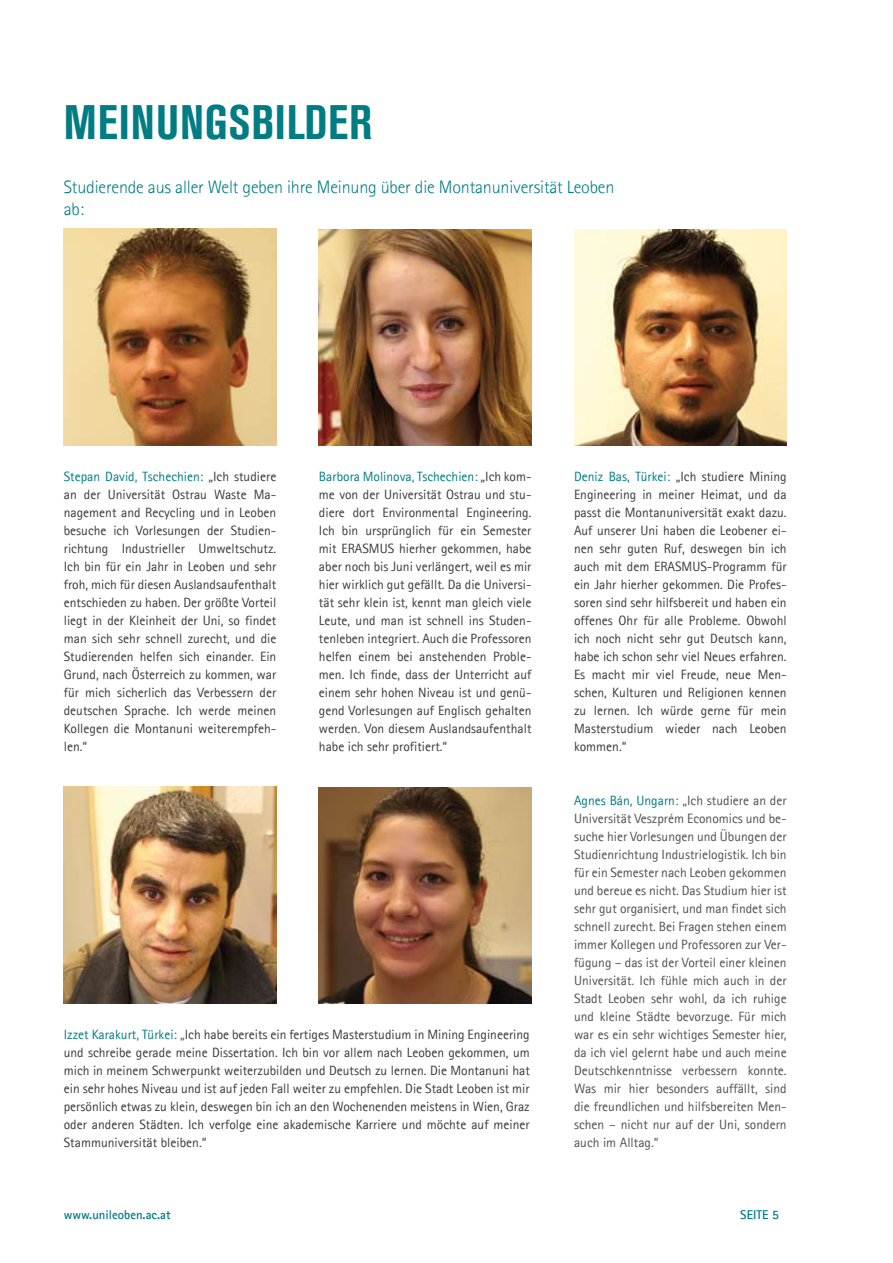
<style>
.page{position:relative;width:893px;height:1263px;background:#fff}
.page>*{position:absolute;margin:0;border:0;box-sizing:border-box;transform-origin:0 0}
.t1{font:700 condensed 48px "Akzidenz Grotesk BE";letter-spacing:.015em;color:#007c83}
.t2{font:300 18px/21.6px "Agfa Rotis Sans Serif";letter-spacing:-.01em;color:#007c83}
.t3{font:13.5px/18px "Agfa Rotis Sans Serif";color:#3b3a3d;text-align:justify}
.t4{font:13.5px/18px "Agfa Rotis Sans Serif";color:#515153;text-align:justify}
.t5{font:700 12.75px "Agfa Rotis Sans Serif";color:#007c83}
.s1{color:#007c83}
.s2{color:#515153}
.s3{color:#3b3a3d}
</style>
<div class="page">
<img style="left:64px;top:229px;width:212px;height:216px">
<img style="left:319px;top:229px;width:212px;height:216px">
<img style="left:574px;top:229px;width:213px;height:216px">
<img style="left:64px;top:786px;width:212px;height:217px">
<img style="left:319px;top:787px;width:212px;height:216px">
<h1 class="t1" style="left:64px;top:95px;width:310px">MEINUNGSBILDER</h1>
<h2 class="t2" style="left:64px;top:176px;width:552px">Studierende aus aller Welt geben ihre Meinung über die Montanuniversität Leoben ab:</h2>
<p class="t3" style="left:64px;top:467px;width:214px"><span class="s1">Stepan David, Tschechien:</span> „Ich studiere an der Universität Ostrau Waste Ma&shy;nagement and Recycling und in Leoben besuche ich Vorlesungen der Studien&shy;richtung Industrieller Umweltschutz.<br>Ich bin für ein Jahr in Leoben und sehr froh, mich für diesen Auslandsaufenthalt entschieden zu haben. Der größte Vorteil liegt in der Kleinheit der Uni, so findet man sich sehr schnell zurecht, und die Studierenden helfen sich einander. Ein Grund, nach Österreich zu kommen, war für mich sicherlich das Verbessern der deutschen Sprache. Ich werde meinen Kollegen die Montanuni weiterempfeh&shy;len.“</p>
<p class="t3" style="left:319px;top:467px;width:214px"><span class="s1">Barbora Molinova, Tschechien:</span> „Ich kom&shy;me von der Universität Ostrau und stu&shy;diere dort Environmental Engineering.<br>Ich bin ursprünglich für ein Semester mit ERASMUS hierher gekommen, habe aber noch bis Juni verlängert, weil es mir hier wirklich gut gefällt. Da die Universi&shy;tät sehr klein ist, kennt man gleich viele Leute, und man ist schnell ins Studen&shy;tenleben integriert. Auch die Professoren helfen einem bei anstehenden Proble&shy;men. Ich finde, dass der Unterricht auf einem sehr hohen Niveau ist und genü&shy;gend Vorlesungen auf Englisch gehalten werden. Von diesem Auslandsaufenthalt habe ich sehr profitiert.“</p>
<p class="t3" style="left:574px;top:467px;width:214px"><span class="s1">Deniz Bas, Türkei:</span> „Ich studiere Mining Engineering in meiner Heimat, und da passt die Montanuniversität exakt dazu.<br>Auf unserer Uni haben die Leobener ei&shy;nen sehr guten Ruf, deswegen bin ich auch mit dem ERASMUS-Programm für ein Jahr hierher gekommen. Die Profes&shy;soren sind sehr hilfsbereit und haben ein offenes Ohr für alle Probleme. Obwohl ich noch nicht sehr gut Deutsch kann, habe ich schon sehr viel Neues erfahren.<br>Es macht mir viel Freude, neue Men&shy;schen, Kulturen und Religionen kennen zu lernen. Ich würde gerne für mein Masterstudium wieder nach Leoben kommen.“</p>
<p class="t3" style="left:64px;top:1025px;width:468px"><span class="s1">Izzet Karakurt, Türkei:</span> <span class="s2">„</span>Ich habe bereits ein fertiges Masterstudium in Mining Engineering und schreibe gerade meine Dissertation. Ich bin vor allem nach Leoben gekommen, um mich in meinem Schwerpunkt weiterzubilden und Deutsch zu lernen. Die Montanuni hat ein sehr hohes Niveau und ist auf jeden Fall weiter zu empfehlen. Die Stadt Leoben ist mir persönlich etwas zu klein, deswegen bin ich an den Wochenenden meistens in Wien, Graz oder anderen Städten. Ich verfolge eine akademische Karriere und möchte auf meiner Stammuniversität bleiben.“</p>
<p class="t4" style="left:574px;top:791px;width:214px"><span class="s1">Agnes Bán, Ungarn:</span> „Ich studiere an der Universität Veszprém Economics und be&shy;suche hier Vorlesungen und Übungen der Studienrichtung Industrielogistik. Ich bin für ein Semester nach Leoben gekommen und bereue es nicht. Das Studium hier ist sehr gut organisiert, und man findet sich schnell zurecht. Bei Fragen stehen einem immer Kollegen und Professoren zur Ver&shy;fügung – das ist der Vorteil einer kleinen Universität. Ich fühle mich auch in der Stadt Leoben sehr wohl, da ich <span class="s3">r</span>uhige und kleine Städte bevorzuge. Für mich war es ein sehr wichtiges Semester hier, da ich viel gelernt habe und auch meine Deutschkenntnisse verbessern konnte.<br>Was mir hier besonders auffällt, sind die freundlichen und hilfsbereiten Men&shy;schen – nicht nur auf der Uni, sondern auch im Alltag.“</p>
<p class="t5" style="left:64px;top:1207px;width:108px">www.unileoben.ac.at</p>
<p class="t5" style="left:740px;top:1207px;width:30px">SEITE</p>
</div>
